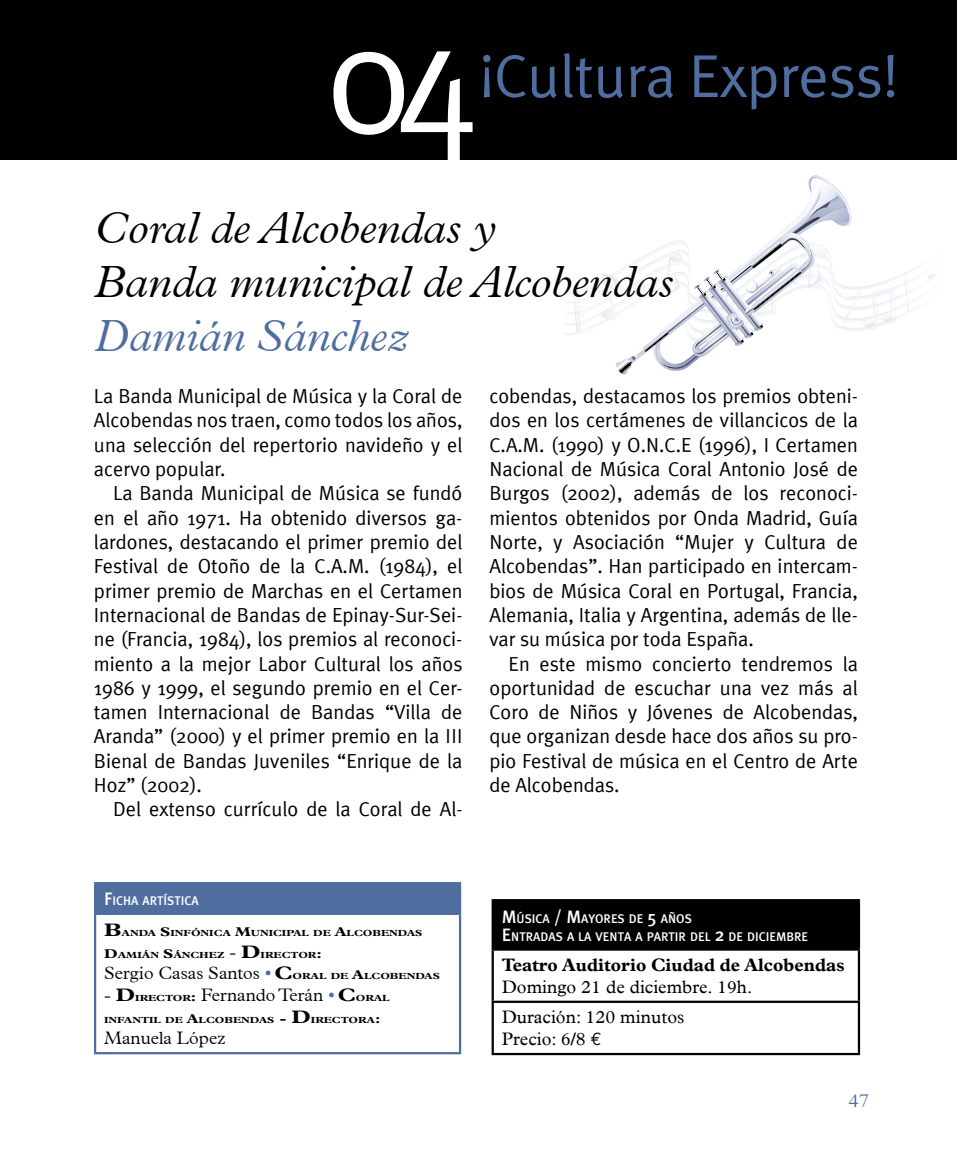
<style>
.page{position:relative;width:957px;height:1149px;background:#fff}
.page>*{position:absolute;margin:0;border:0;box-sizing:border-box;transform-origin:0 0}
.t1{font:157.5px "Meta Plus";color:#fff}
.t2{font:60.52px "Meta Plus";letter-spacing:-.005em;color:#4f6d9f}
.t3{font:italic 300 45px/54px "Plantin";color:#000}
.t4{font:italic 300 45px "Plantin";color:#4f6d9f}
.t5{font:20.25px/24.3px "Meta Plus";color:#000;text-align:justify}
.t6{font:300 19.12px "Plantin";color:#4f6d9f}
.t7{font:300 18px "Plantin";color:#000}
.t8{font:18px/30.6px "Plantin";color:#000}
.t9{font:700 18px "Plantin";color:#000}
.t10{font:500 12.6px/18px "Meta Plus";color:#fff}
.t11{font:700 8.78px "Plantin";color:#000;scale:1.24 1}
.s1{font-size:18px}
.s2{font-size:12.6px}
.s3{font-weight:300;font-size:18px}
.s4{font-style:italic;color:#4f6d9f}
.s5{font-weight:700}
.s6{font-weight:700;font-size:8.78px}
.s7{font-weight:700;font-size:12.6px}
.s8{font-family:"Euro Mono"}
</style>
<div class="page">
<svg style="left:564px;top:175px;width:372px;height:200px"></svg>
<div style="left:0;top:0;width:957px;height:159px;background:#000"></div>
<div style="left:95px;top:882px;width:365px;height:32px;background:#4f6d9f"></div>
<hr style="left:94px;top:884px;width:2px;height:30px;background:#4f6d9f">
<hr style="left:94px;top:881px;width:367px;height:3px;background:#4f6d9f">
<hr style="left:459px;top:884px;width:2px;height:30px;background:#4f6d9f">
<hr style="left:94px;top:914px;width:2px;height:137px;background:#4f6d9f">
<hr style="left:459px;top:914px;width:2px;height:137px;background:#4f6d9f">
<hr style="left:94px;top:1051px;width:367px;height:2px;background:#4f6d9f">
<div style="left:493px;top:899px;width:366px;height:50px;background:#000"></div>
<hr style="left:491px;top:898px;width:369px;height:3px;background:#000">
<hr style="left:491px;top:901px;width:3px;height:47px;background:#000">
<hr style="left:858px;top:901px;width:2px;height:47px;background:#000">
<hr style="left:491px;top:948px;width:369px;height:2px;background:#000">
<hr style="left:491px;top:950px;width:3px;height:50px;background:#000">
<hr style="left:858px;top:950px;width:2px;height:50px;background:#000">
<hr style="left:491px;top:1052px;width:369px;height:2px;background:#000">
<hr style="left:491px;top:1000px;width:369px;height:2px;background:#000">
<hr style="left:491px;top:1002px;width:3px;height:50px;background:#000">
<hr style="left:858px;top:1002px;width:2px;height:50px;background:#000">
<h1 class="t1" style="left:326px;top:-14px;width:154px">04</h1>
<h2 class="t2" style="left:478px;top:41px;width:421px">¡Cultura Express!</h2>
<h3 class="t3" style="left:94px;top:202px;width:581px">Coral de Alcobendas y<br>Banda municipal de Alcobendas</h3>
<h3 class="t4" style="left:94px;top:311px;width:316px">Damián Sánchez</h3>
<p class="t5" style="left:94px;top:383px;width:370px">La Banda Municipal de Música y la Coral de Alcobendas nos traen, como todos los años, una selección del repertorio navideño y el acervo popular.</p>
<p class="t5" style="left:94px;top:480px;width:370px;text-indent:19px">La Banda Municipal de Música se fundó en el año 1971. Ha obtenido diversos ga&shy;lardones, destacando el primer premio del Festival de Otoño de la C.A.M. (1984), el primer premio de Marchas en el Certamen Internacional de Bandas de Epinay-Sur-Sei&shy;ne (Francia, 1984), los premios al reconoci&shy;miento a la mejor Labor Cultural los años 1986 y 1999, el segundo premio en el Cer&shy;tamen Internacional de Bandas “Villa de Aranda” (2000) y el primer premio en la III Bienal de Bandas Juveniles “Enrique de la Hoz” (2002).</p>
<p class="t5" style="left:113px;top:796px;width:351px">Del extenso currículo de la Coral de Al-</p>
<p class="t5" style="left:489px;top:383px;width:370px">cobendas, destacamos los premios obteni&shy;dos en los certámenes de villancicos de la C.A.M. (1990) y O.N.C.E (1996), I Certamen Nacional de Música Coral Antonio José de Burgos (2002), además de los reconoci&shy;mientos obtenidos por Onda Madrid, Guía Norte, y Asociación “Mujer y Cultura de Alcobendas”. Han participado en intercam&shy;bios de Música Coral en Portugal, Francia, Alemania, Italia y Argentina, además de lle&shy;var su música por toda España.</p>
<p class="t5" style="left:489px;top:651px;width:370px;text-indent:19px">En este mismo concierto tendremos la oportunidad de escuchar una vez más al Coro de Niños y Jóvenes de Alcobendas, que organizan desde hace dos años su pro&shy;pio Festival de música en el Centro de Arte de Alcobendas.</p>
<p class="t10" style="left:104px;top:891px;width:96px"><span class="s1">F</span>ICHA ARTÍSTICA</p>
<p class="t11" style="left:104px;top:927px;width:258px"><span class="s1">B</span>ANDA <span class="s2">S</span>INFÓNICA <span class="s2">M</span>UNICIPAL DE <span class="s2">A</span>LCOBENDAS</p>
<p class="t11" style="left:104px;top:949px;width:177px"><span class="s2">D</span>AMIÁN <span class="s2">S</span>ÁNCHEZ <span class="s3">-</span> <span class="s1">D</span>IRECTOR<span class="s2">:</span></p>
<p class="t7" style="left:104px;top:962px;width:337px">Sergio Casas Santos <span class="s4">•</span> <span class="s5">C</span> <span class="s6">ORAL DE</span> <span class="s7">A</span><span class="s6">LCOBENDAS</span></p>
<p class="t7" style="left:104px;top:984px;width:287px">- <span class="s5">D</span><span class="s6">IRECTOR</span><span class="s7">:</span> Fernando Terán <span class="s4">•</span> <span class="s5">C</span> <span class="s6">ORAL</span></p>
<p class="t11" style="left:104px;top:1014px;width:224px">INFANTIL DE <span class="s2">A</span>LCOBENDAS <span class="s2">-</span> <span class="s1">D</span>IRECTORA<span class="s2">:</span></p>
<p class="t7" style="left:104px;top:1027px;width:123px">Manuela López</p>
<p class="t10" style="left:502px;top:908px;width:308px"><span class="s1">M</span>ÚSICA <span class="s1">/ M</span>AYORES DE <span class="s1">5</span> AÑOS<br><span class="s1">E</span>NTRADAS A LA VENTA A PARTIR DEL <span class="s1">2</span> DE DICIEMBRE</p>
<p class="t9" style="left:502px;top:954px;width:344px">Teatro Auditorio Ciudad de Alcobendas</p>
<p class="t8" style="left:502px;top:972px;width:252px">Domingo 21 de diciembre. 19h.<br>Duración: 120 minutos</p>
<p class="t8" style="left:502px;top:1024px;width:101px">Precio: 6/8 <span class="s8">€</span></p>
<p class="t6" style="left:848px;top:1089px;width:22px">47</p>
</div>
